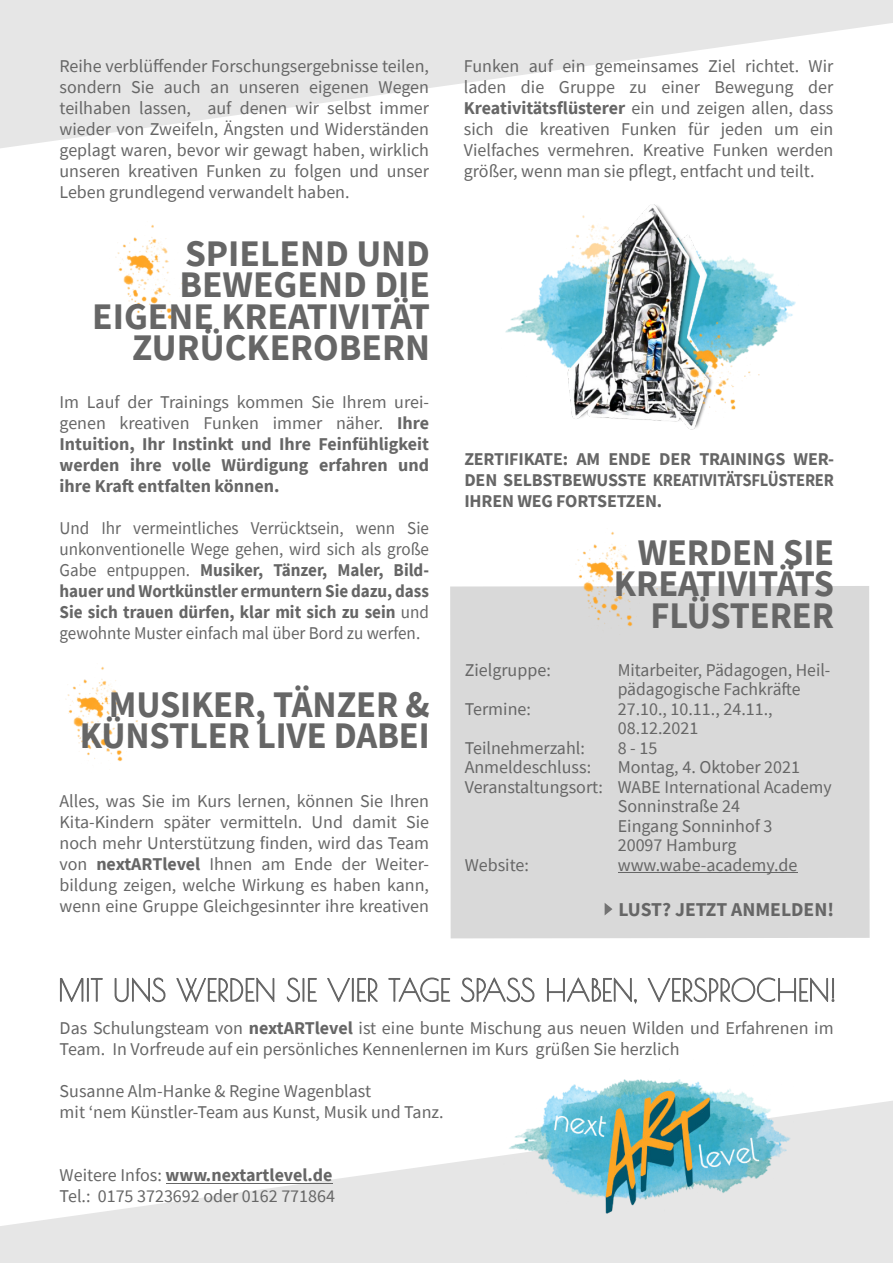
<style>
.page{position:relative;width:893px;height:1263px;background:#fff}
.page>*{position:absolute;margin:0;border:0;box-sizing:border-box;transform-origin:0 0}
.t1{font:700 37.5px/31.5px "Source Sans Pro";letter-spacing:-.005em;color:#666;text-align:right}
.t2{font:700 19.5px "Source Sans Pro";color:#666}
.t3{font:18px/21px "Source Sans Pro";color:#666}
.t4{font:700 18px/21px "Source Sans Pro";letter-spacing:-.01em;color:#666;text-align:justify}
.t5{font:18px/21px "Source Sans Pro";color:#666;text-align:justify;scale:.95 1}
.s1{font-weight:400}
.s2{font-weight:700}
</style>
<div class="page">
<div style="left:450px;top:586px;width:420px;height:352px;background:#d9d9d9"></div>
<svg style="left:0;top:0;width:893px;height:148px;fill:#e6e6e6"></svg>
<svg style="left:0;top:1101px;width:893px;height:162px;fill:#e6e6e6"></svg>
<img style="left:569px;top:532px;width:95px;height:106px">
<img style="left:65px;top:667px;width:83px;height:94px">
<svg style="left:60px;top:978px;width:23px;height:24px"></svg>
<div style="left:87px;top:978px;width:2px;height:23px;background:#666;border:1px solid #666"></div>
<svg style="left:91px;top:978px;width:12px;height:23px"></svg>
<svg style="left:115px;top:977px;width:50px;height:25px"></svg>
<svg style="left:176px;top:977px;width:98px;height:25px"></svg>
<svg style="left:287px;top:978px;width:30px;height:24px"></svg>
<svg style="left:327px;top:978px;width:51px;height:24px"></svg>
<svg style="left:388px;top:977px;width:62px;height:25px"></svg>
<svg style="left:461px;top:977px;width:73px;height:25px"></svg>
<svg style="left:547px;top:977px;width:90px;height:26px"></svg>
<svg style="left:647px;top:977px;width:187px;height:25px"></svg>
<img style="left:505px;top:204px;width:291px;height:226px">
<hr style="left:166px;top:1183px;width:166px;height:1px;background:#666">
<img style="left:497px;top:1079px;width:300px;height:145px">
<img style="left:115px;top:225px;width:83px;height:94px">
<hr style="left:618px;top:872px;width:179px;height:1px;background:#666">
<svg style="left:605px;top:903px;width:7px;height:12px"></svg>
<p class="t3" style="left:60px;top:57px;width:371px;text-align:justify">Reihe verblüffender Forschungsergebnisse teilen, sondern Sie auch an unseren eigenen Wegen teilhaben lassen, auf denen wir selbst immer wieder von Zweifeln, Ängsten und Widerständen geplagt waren, bevor wir gewagt haben, wirklich unseren kreativen Funken zu folgen und unser Leben grundlegend verwandelt haben.</p>
<h1 class="t1" style="left:92px;top:241px;width:339px">SPIELEND UND<br>BEWEGEND DIE<br>EIGENE KREATIVITÄT<br>ZURÜCKEROBERN</h1>
<p class="t4" style="left:60px;top:393px;width:371px"><span class="s1">Im Lauf der Trainings kommen Sie Ihrem urei&shy;genen kreativen Funken immer näher.</span> Ihre Intuition, Ihr Instinkt und Ihre Feinfühligkeit werden ihre volle Würdigung erfahren und ihre Kraft entfalten können.</p>
<p class="t5" style="left:60px;top:519px;width:390px">Und Ihr vermeintliches Verrücktsein, wenn Sie unkonventionelle Wege gehen, wird sich als große Gabe entpuppen. <span class="s2">Musiker, Tänzer, Maler, Bild&shy;hauer und Wortkünstler ermuntern Sie dazu, dass Sie sich trauen dürfen, klar mit sich zu sein</span> und gewohnte Muster einfach mal über Bord zu werfen.</p>
<h1 class="t1" style="left:80px;top:692px;width:351px">MUSIKER, TÄNZER &amp;<br>KÜNSTLER LIVE DABEI</h1>
<p class="t3" style="left:60px;top:792px;width:371px;text-align:justify">Alles, was Sie im Kurs lernen, können Sie Ihren Kita-Kindern später vermitteln. Und damit Sie noch mehr Unterstützung finden, wird das Team von <span class="s2">nextARTlevel</span> Ihnen am Ende der Weiter&shy;bildung zeigen, welche Wirkung es haben kann, wenn eine Gruppe Gleichgesinnter ihre kreativen</p>
<p class="t3" style="left:464px;top:57px;width:371px;text-align:justify">Funken auf ein gemeinsames Ziel richtet. Wir laden die Gruppe zu einer Bewegung der <span class="s2">Kreativitätsflüsterer</span> ein und zeigen allen, dass sich die kreativen Funken für jeden um ein Vielfaches vermehren. Kreative Funken werden größer, wenn man sie pflegt, entfacht und teilt.</p>
<p class="t4" style="left:464px;top:450px;width:371px">ZERTIFIKATE: AM ENDE DER TRAININGS WER-DEN SELBSTBEWUSSTE KREATIVITÄTSFLÜSTERER IHREN WEG FORTSETZEN.</p>
<h1 class="t1" style="left:614px;top:539px;width:222px">WERDEN SIE<br>KREATIVITÄTS<br>FLÜSTERER</h1>
<p class="t3" style="left:465px;top:661px;width:88px">Zielgruppe:</p>
<p class="t3" style="left:618px;top:662px;width:214px;line-height:19.5px">Mitarbeiter, Pädagogen, Heil&shy;pädagogische Fachkräfte</p>
<p class="t3" style="left:465px;top:700px;width:68px">Termine:</p>
<p class="t3" style="left:618px;top:701px;width:156px;line-height:19.5px">27.10., 10.11., 24.11.,<br>08.12.2021</p>
<p class="t3" style="left:465px;top:739px;width:122px">Teilnehmerzahl:</p>
<p class="t3" style="left:618px;top:739px;width:41px">8-15</p>
<p class="t3" style="left:465px;top:758px;width:128px">Anmeldeschluss:</p>
<p class="t3" style="left:618px;top:758px;width:184px">Montag, 4. Oktober 2021</p>
<p class="t3" style="left:465px;top:778px;width:369px">Veranstaltungsort: WABE International Academy</p>
<p class="t3" style="left:618px;top:797px;width:124px">Sonninstraße 24</p>
<p class="t3" style="left:618px;top:817px;width:156px">Eingang Sonninhof 3</p>
<p class="t3" style="left:618px;top:836px;width:120px">20097 Hamburg</p>
<p class="t3" style="left:465px;top:856px;width:66px">Website:</p>
<p class="t3" style="left:618px;top:856px;width:181px">www.wabe-academy.de</p>
<p class="t2" style="left:618px;top:901px;width:217px">LUST? JETZT ANMELDEN!</p>
<p class="t3" style="left:60px;top:1019px;width:775px">Das Schulungsteam von <span class="s2">nextARTlevel</span> ist eine bunte Mischung aus neuen Wilden und Erfahrenen im<br>Team. In Vorfreude auf ein persönliches Kennenlernen im Kurs grüßen Sie herzlich</p>
<p class="t3" style="left:60px;top:1082px;width:385px">Susanne Alm-Hanke &amp; Regine Wagenblast<br>mit ‘nem Künstler-Team aus Kunst, Musik und Tanz.</p>
<p class="t3" style="left:60px;top:1166px;width:277px">Weitere Infos: <span class="s2">www.nextartlevel.de<br></span>Tel.: 0175 3723692 oder 0162 771864</p>
</div>
